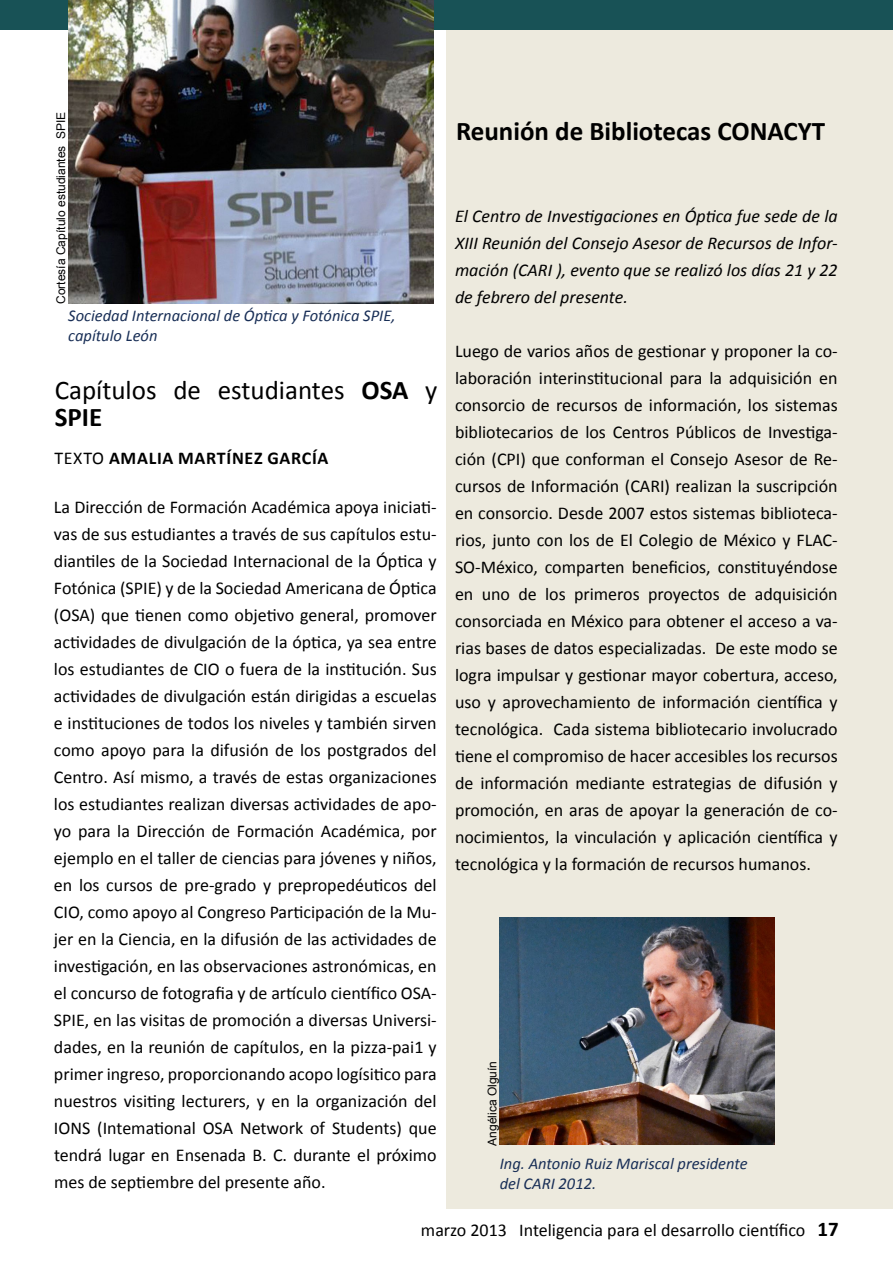
<style>
.page{position:relative;width:893px;height:1263px;background:#fff}
.page>*{position:absolute;margin:0;border:0;box-sizing:border-box;transform-origin:0 0}
.t1{font:700 27px "Calibri";color:#000}
.t2{font:27px "Calibri";color:#000}
.t3{font:18px/27px "Calibri";color:#000;text-align:justify}
.t4{font:italic 18px/27px "Calibri";color:#000;text-align:justify}
.t5{font:700 18px "Calibri";color:#000}
.t6{font:italic 16.5px/19.8px "Calibri";color:#182e56}
.t7{font:12px "Arial";color:#000}
.s1{font-weight:700}
.s2{font-weight:400}
.s3{font-weight:700;font-size:21px}
</style>
<div class="page">
<div style="left:446px;top:15px;width:447px;height:1193px;background:#edeade"></div>
<img style="left:500px;top:918px;width:275px;height:226px">
<div style="left:0;top:0;width:893px;height:30px;background:#185256"></div>
<img style="left:68px;top:0;width:365px;height:303px">
<p class="t7" style="left:53px;top:304px;width:194px;rotate:-90deg">Cortesía Capítulo estudiantes SPIE</p>
<p class="t6" style="left:68px;top:305px;width:329px">Sociedad Internacional de Óptica y Fotónica SPIE, capítulo León</p>
<h1 class="t2" style="left:55px;top:373px;width:323px">Capítulos de estudiantes <span class="s1">OSA</span></h1>
<h1 class="t2" style="left:425px;top:373px;width:14px">y</h1>
<h1 class="t1" style="left:55px;top:400px;width:49px">SPIE</h1>
<p class="t5" style="left:54px;top:447px;width:67px"><span class="s2">Texto</span> AMALIA</p>
<p class="t5" style="left:178px;top:447px;width:12px">MARTÍN</p>
<p class="t5" style="left:245px;top:447px;width:77px">EZ GARCÍA</p>
<p class="t3" style="left:54px;top:493px;width:384px">La Dirección de Formación Académica apoya iniciati&shy;vas de sus estudiantes a través de sus capítulos estu&shy;diantiles de la Sociedad Internacional de la Óptica y Fotónica (SPIE) y de la Sociedad Americana de Óptica (OSA) que tienen como objetivo general, promover actividades de divulgación de la óptica, ya sea entre los estudiantes de CIO o fuera de la institución. Sus actividades de divulgación están dirigidas a escuelas e instituciones de todos los niveles y también sirven como apoyo para la difusión de los postgrados del Centro. Así mismo, a través de estas organizaciones los estudiantes realizan diversas actividades de apo&shy;yo para la Dirección de Formación Académica, por ejemplo en el taller de ciencias para jóvenes y niños, en los cursos de pre-grado y prepropedéuticos del CIO, como apoyo al Congreso Participación de la Mu&shy;jer en la Ciencia, en la difusión de las actividades de investigación, en las observaciones astronómicas, en el concurso de fotografia y de artículo científico OSA-SPIE, en las visitas de promoción a diversas Universi&shy;dades, en la reunión de capítulos, en la pizza-pai1 y primer ingreso, proporcionando acopo logísitico para nuestros visiting lecturers, y en la organización del IONS (Intemational OSA Network of Students) que tendrá lugar en Ensenada B. C. durante el próximo mes de septiembre del presente año.</p>
<h1 class="t1" style="left:456px;top:114px;width:294px">Reunión de Bibliotecas CONA</h1>
<h1 class="t1" style="left:783px;top:114px;width:43px">CYT</h1>
<p class="t4" style="left:455px;top:201px;width:384px">El Centro de Investigaciones en Óptica fue sede de la XIII Reunión del Consejo Asesor de Recursos de Infor&shy;mación (CARI ), evento que se realizó los días 21 y 22 de febrero del presente.</p>
<p class="t3" style="left:455px;top:337px;width:384px">Luego de varios años de gestionar y proponer la co&shy;laboración interinstitucional para la adquisición en consorcio de recursos de información, los sistemas bibliotecarios de los Centros Públicos de Investiga&shy;ción (CPI) que conforman el Consejo Asesor de Re&shy;cursos de Información (CARI) realizan la suscripción en consorcio. Desde 2007 estos sistemas biblioteca&shy;rios, junto con los de El Colegio de México y FLAC-SO-México, comparten beneficios, constituyéndose en uno de los primeros proyectos de adquisición consorciada en México para obtener el acceso a va&shy;rias bases de datos especializadas. De este modo se logra impulsar y gestionar mayor cobertura, acceso, uso y aprovechamiento de información científica y tecnológica. Cada sistema bibliotecario involucrado tiene el compromiso de hacer accesibles los recursos de información mediante estrategias de difusión y promoción, en aras de apoyar la generación de co&shy;nocimientos, la vinculación y aplicación científica y tecnológica y la formación de recursos humanos.</p>
<p class="t7" style="left:484px;top:1146px;width:86px;rotate:-90deg">Angélica Olguín</p>
<p class="t6" style="left:500px;top:1153px;width:249px">Ing. Antonio Ruiz Mariscal presidente del CARI 2012.</p>
<p class="t3" style="left:421px;top:1216px;width:419px">marzo 2013 Inteligencia para el desarrollo científico <span class="s3">17</span></p>
</div>
